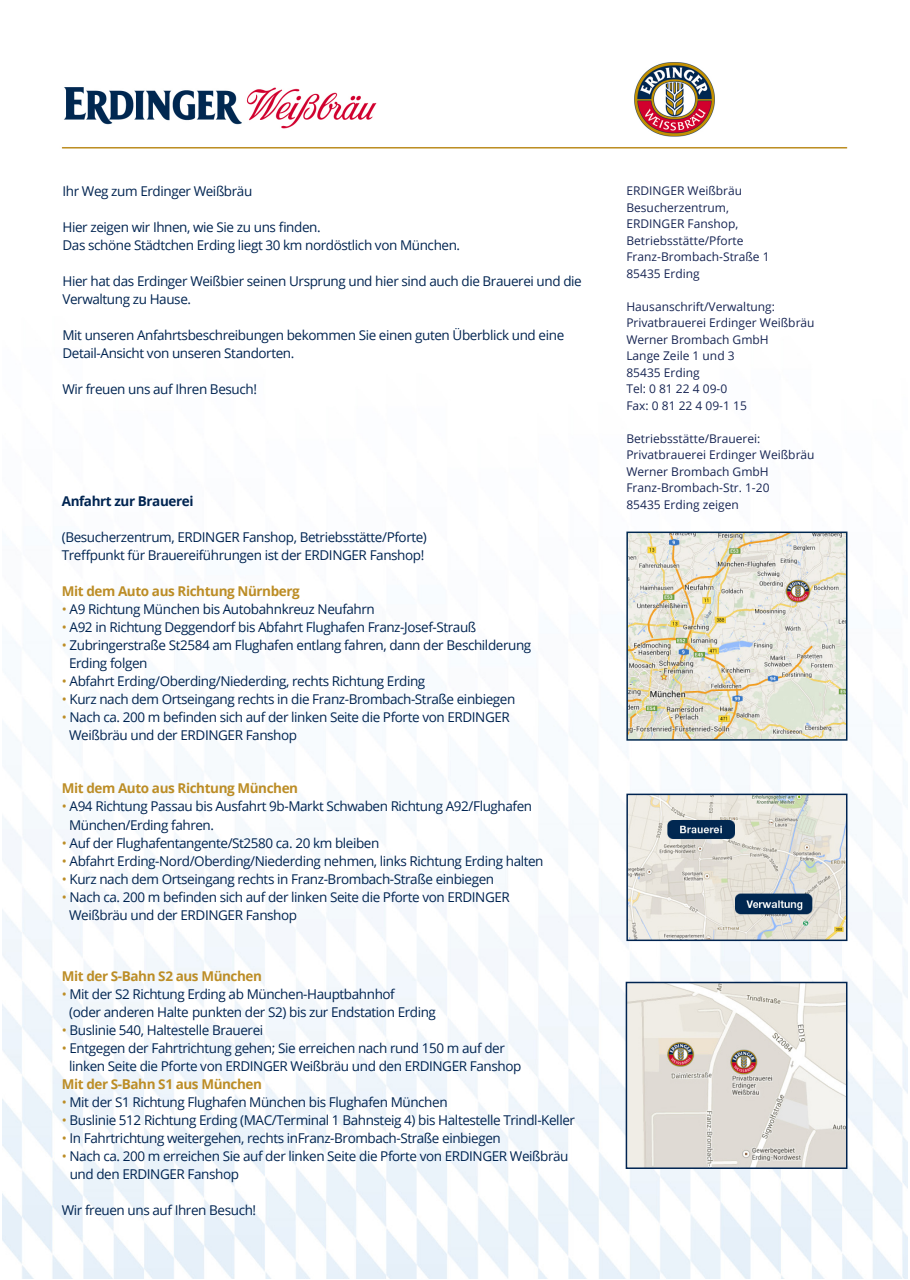
<style>
.page{position:relative;width:910px;height:1280px;background:#fff}
.page>*{position:absolute;margin:0;border:0;box-sizing:border-box;transform-origin:0 0}
.t1{font:13.5px/18px "Open Sans";letter-spacing:-.03em;color:#002451}
.t2{font:700 13.5px "Open Sans";letter-spacing:-.03em;color:#bc8d26}
.t3{font:700 13.5px "Open Sans";letter-spacing:-.03em;color:#002451}
.t4{font:12px "Open Sans";color:#172553}
.s1{color:#bc8d26}
</style>
<div class="page">
<img style="left:3px;top:531px;width:904px;height:748px">
<img style="left:61px;top:62px;width:787px;height:87px">
<img style="left:629px;top:534px;width:215px;height:204px">
<div style="left:626px;top:531px;width:221px;height:210px;border:2px solid #002851"></div>
<img style="left:629px;top:797px;width:215px;height:141px">
<div style="left:626px;top:794px;width:221px;height:147px;border:2px solid #002451"></div>
<img style="left:629px;top:985px;width:215px;height:181px">
<div style="left:626px;top:982px;width:221px;height:187px;border:2px solid #002451"></div>
<p class="t1" style="left:63px;top:182px;width:191px">Ihr Weg zum Erdinger Weißbräu</p>
<p class="t1" style="left:63px;top:218px;width:399px">Hier zeigen wir Ihnen, wie Sie zu uns finden.<br>Das schöne Städtchen Erding liegt 30 km nordöstlich von München.</p>
<p class="t1" style="left:63px;top:272px;width:521px">Hier hat das Erdinger Weißbier seinen Ursprung und hier sind auch die Brauerei und die<br>Verwaltung zu Hause.</p>
<p class="t1" style="left:63px;top:326px;width:503px">Mit unseren Anfahrtsbeschreibungen bekommen Sie einen guten Überblick und eine<br>Detail-Ansicht von unseren Standorten.</p>
<p class="t1" style="left:63px;top:380px;width:196px">Wir freuen uns auf Ihren Besuch!</p>
<p class="t3" style="left:62px;top:491px;width:133px">Anfahrt zur Brauerei</p>
<p class="t1" style="left:62px;top:527px;width:367px">(Besucherzentrum, ERDINGER Fanshop, Betriebsstätte/Pforte)</p>
<p class="t1" style="left:62px;top:545px;width:364px">Treffpunkt für Brauereiführungen ist der ERDINGER Fanshop!</p>
<p class="t2" style="left:62px;top:581px;width:239px">Mit dem Auto aus Richtung Nürnberg</p>
<p class="t1" style="left:62px;top:599px;width:315px"><span class="s1">•</span> A9 Richtung München bis Autobahnkreuz Neufahrn</p>
<p class="t1" style="left:62px;top:617px;width:416px"><span class="s1">•</span> A92 in Richtung Deggendorf bis Abfahrt Flughafen Franz-Josef-Strauß</p>
<p class="t1" style="left:69px;top:635px;width:464px;text-indent:-7px"><span class="s1">•</span> Zubringerstraße St2584 am Flughafen entlang fahren, dann der Beschilderung<br>Erding folgen</p>
<p class="t1" style="left:62px;top:671px;width:365px"><span class="s1">•</span> Abfahrt Erding/Oberding/Niederding, rechts Richtung Erding</p>
<p class="t1" style="left:62px;top:689px;width:455px"><span class="s1">•</span> Kurz nach dem Ortseingang rechts in die Franz-Brombach-Straße einbiegen</p>
<p class="t1" style="left:69px;top:707px;width:442px;text-indent:-7px"><span class="s1">•</span> Nach ca. 200 m befinden sich auf der linken Seite die Pforte von ERDINGER<br>Weißbräu und der ERDINGER Fanshop</p>
<p class="t2" style="left:62px;top:779px;width:238px">Mit dem Auto aus Richtung München</p>
<p class="t1" style="left:62px;top:797px;width:472px"><span class="s1">•</span> A94 Richtung Passau bis Ausfahrt 9b-Markt Schwaben Richtung A92/Flughafen</p>
<p class="t1" style="left:69px;top:815px;width:147px">München/Erding fahren.</p>
<p class="t1" style="left:62px;top:833px;width:319px"><span class="s1">•</span> Auf der Flughafentangente/St2580 ca. 20 km bleiben</p>
<p class="t1" style="left:62px;top:851px;width:483px"><span class="s1">•</span> Abfahrt Erding-Nord/Oberding/Niederding nehmen, links Richtung Erding halten</p>
<p class="t1" style="left:62px;top:869px;width:434px"><span class="s1">•</span> Kurz nach dem Ortseingang rechts in Franz-Brombach-Straße einbiegen</p>
<p class="t1" style="left:62px;top:887px;width:450px"><span class="s1">•</span> Nach ca. 200 m befinden sich auf der linken Seite die Pforte von ERDINGER</p>
<p class="t1" style="left:69px;top:905px;width:229px">Weißbräu und der ERDINGER Fanshop</p>
<p class="t2" style="left:62px;top:966px;width:202px">Mit der S-Bahn S2 aus München</p>
<p class="t1" style="left:62px;top:985px;width:335px"><span class="s1">•</span> Mit der S2 Richtung Erding ab München-Hauptbahnhof</p>
<p class="t1" style="left:69px;top:1003px;width:368px">(oder anderen Halte punkten der S2) bis zur Endstation Erding</p>
<p class="t1" style="left:62px;top:1021px;width:203px"><span class="s1">•</span> Buslinie 540, Haltestelle Brauerei</p>
<p class="t1" style="left:62px;top:1039px;width:445px"><span class="s1">•</span> Entgegen der Fahrtrichtung gehen; Sie erreichen nach rund 150 m auf der</p>
<p class="t1" style="left:69px;top:1057px;width:454px">linken Seite die Pforte von ERDINGER Weißbräu und den ERDINGER Fanshop</p>
<p class="t2" style="left:62px;top:1074px;width:202px">Mit der S-Bahn S1 aus München</p>
<p class="t1" style="left:62px;top:1093px;width:387px"><span class="s1">•</span> Mit der S1 Richtung Flughafen München bis Flughafen München</p>
<p class="t1" style="left:62px;top:1111px;width:515px"><span class="s1">•</span> Buslinie 512 Richtung Erding (MAC/Terminal 1 Bahnsteig 4) bis Haltestelle Trindl-Keller</p>
<p class="t1" style="left:62px;top:1129px;width:441px"><span class="s1">•</span> In Fahrtrichtung weitergehen, rechts inFranz-Brombach-Straße einbiegen</p>
<p class="t1" style="left:62px;top:1147px;width:508px"><span class="s1">•</span> Nach ca. 200 m erreichen Sie auf der linken Seite die Pforte von ERDINGER Weißbräu</p>
<p class="t1" style="left:70px;top:1165px;width:171px">und den ERDINGER Fanshop</p>
<p class="t1" style="left:62px;top:1201px;width:196px">Wir freuen uns auf Ihren Besuch!</p>
<p class="t4" style="left:626px;top:183px;width:117px">ERDINGER Weißbräu</p>
<p class="t4" style="left:626px;top:199px;width:104px">Besucherzentrum,</p>
<p class="t4" style="left:626px;top:216px;width:114px">ERDINGER Fanshop,</p>
<p class="t4" style="left:626px;top:232px;width:119px">Betriebsstätte/Pforte</p>
<p class="t4" style="left:626px;top:249px;width:145px">Franz-Brombach-Straße 1</p>
<p class="t4" style="left:626px;top:265px;width:75px">85435 Erding</p>
<p class="t4" style="left:626px;top:298px;width:150px">Hausanschrift/Verwaltung:</p>
<p class="t4" style="left:626px;top:315px;width:190px">Privatbrauerei Erdinger Weißbräu</p>
<p class="t4" style="left:626px;top:331px;width:144px">Werner Brombach GmbH</p>
<p class="t4" style="left:626px;top:348px;width:110px">Lange Zeile 1 und 3</p>
<p class="t4" style="left:626px;top:364px;width:75px">85435 Erding</p>
<p class="t4" style="left:626px;top:381px;width:102px">Tel: 0 81 22 4 09-0</p>
<p class="t4" style="left:626px;top:397px;width:122px">Fax: 0 81 22 4 09-1 15</p>
<p class="t4" style="left:626px;top:430px;width:136px">Betriebsstätte/Brauerei:</p>
<p class="t4" style="left:626px;top:447px;width:190px">Privatbrauerei Erdinger Weißbräu</p>
<p class="t4" style="left:626px;top:463px;width:144px">Werner Brombach GmbH</p>
<p class="t4" style="left:626px;top:480px;width:145px">Franz-Brombach-Str. 1-20</p>
<p class="t4" style="left:626px;top:496px;width:114px">85435 Erding zeigen</p>
</div>
